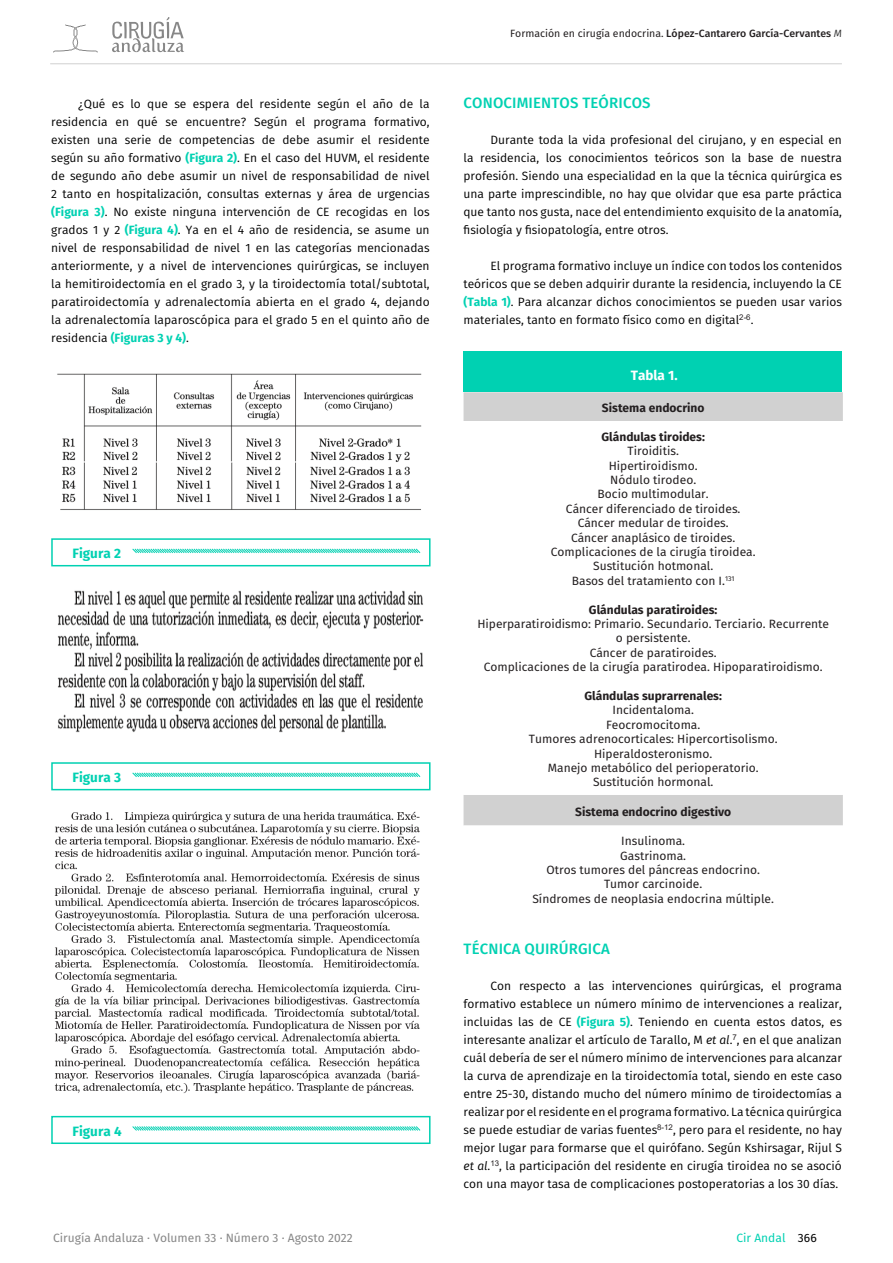
<style>
.page{position:relative;width:893px;height:1263px;background:#fff}
.page>*{position:absolute;margin:0;border:0;box-sizing:border-box;transform-origin:0 0}
.BIBLIOGRAFÍA{font:500 15px "Fira Sans";letter-spacing:.01em;color:#00d1b2}
.Pie_Foto_-_Nombre{font:700 13.5px "Fira Sans";color:#00d1b2}
.t1{font:700 13.5px "Fira Sans";color:#fff}
.BIBLIOGRAFÍA-2{font:12px/18px "Fira Sans";color:#000;text-align:justify}
.t2{font:12px/14.4px "Fira Sans";color:#231f20;text-align:center}
.t3{font:700 12px "Fira Sans";color:#231f20}
.t4{font:12px "Fira Sans";color:#878787}
.t5{font:12px "Fira Sans";color:#00d1b2}
.t6{font:500 10.5px "Fira Sans";color:#231f20}
.s1{font-weight:700;color:#00d1b2}
.s2{font-weight:400}
.s3{font-weight:400;font-style:italic;color:#333}
.s4{font-style:italic}
.s5{color:#000}
</style>
<div class="page">
<svg style="left:53px;top:24px;width:45px;height:29px"></svg>
<svg style="left:112px;top:17px;width:72px;height:35px"></svg>
<hr style="left:50px;top:64px;width:792px;height:1px;background:#d1d1d1">
<img style="left:57px;top:373px;width:365px;height:137px">
<div style="left:51px;top:538px;width:380px;height:28px;border:2px solid #00d1b2"></div>
<svg style="left:132px;top:548px;width:289px;height:5px"></svg>
<div style="left:51px;top:762px;width:380px;height:28px;border:2px solid #00d1b2"></div>
<svg style="left:132px;top:772px;width:289px;height:5px"></svg>
<img style="left:54px;top:811px;width:366px;height:283px">
<div style="left:51px;top:1116px;width:380px;height:28px;border:2px solid #00d1b2"></div>
<svg style="left:132px;top:1126px;width:289px;height:5px"></svg>
<img style="left:58px;top:590px;width:366px;height:143px">
<div style="left:464px;top:392px;width:379px;height:29px;background:#d1d1d1"></div>
<div style="left:464px;top:795px;width:379px;height:31px;background:#d1d1d1"></div>
<div style="left:463px;top:351px;width:379px;height:40px;background:#00d1b2"></div>
<p class="BIBLIOGRAFÍA-2" style="left:51px;top:95px;width:380px;text-indent:27px">¿Qué es lo que se espera del residente según el año de la residencia en qué se encuentre? Según el programa formativo, existen una serie de competencias de debe asumir el residente según su año formativo <span class="s1">(Figura 2)</span>. En el caso del HUVM, el residente de segundo año debe asumir un nivel de responsabilidad de nivel 2 tanto en hospitalización, consultas externas y área de urgencias <span class="s1">(Figura 3)</span>. No existe ninguna intervención de CE recogidas en los grados 1 y 2 <span class="s1">(Figura 4)</span>. Ya en el 4 año de residencia, se asume un nivel de responsabilidad de nivel 1 en las categorías mencionadas anteriormente, y a nivel de intervenciones quirúrgicas, se incluyen la hemitiroidectomía en el grado 3, y la tiroidectomía total/subtotal, paratiroidectomía y adrenalectomía abierta en el grado 4, dejando la adrenalectomía laparoscópica para el grado 5 en el quinto año de residencia <span class="s1">(Figuras 3 y 4)</span>.</p>
<p class="Pie_Foto_-_Nombre" style="left:72px;top:542px;width:50px">Figura 2</p>
<p class="Pie_Foto_-_Nombre" style="left:72px;top:766px;width:50px">Figura 3</p>
<p class="Pie_Foto_-_Nombre" style="left:72px;top:1119px;width:51px">Figura 4</p>
<p class="t6" style="left:510px;top:25px;width:333px"><span class="s2">Formación en cirugía endocrina.</span> López-Cantarero García-Cervantes <span class="s3">M</span></p>
<p class="BIBLIOGRAFÍA" style="left:464px;top:91px;width:189px">CONOCIMIENTOS TEÓRICOS</p>
<p class="BIBLIOGRAFÍA-2" style="left:463px;top:131px;width:380px;text-indent:27px">Durante toda la vida profesional del cirujano, y en especial en la residencia, los conocimientos teóricos son la base de nuestra profesión. Siendo una especialidad en la que la técnica quirúrgica es una parte imprescindible, no hay que olvidar que esa parte práctica que tanto nos gusta, nace del entendimiento exquisito de la anatomía, fisiología y fisiopatología, entre otros.</p>
<p class="BIBLIOGRAFÍA-2" style="left:463px;top:257px;width:380px;text-indent:27px">El programa formativo incluye un índice con todos los contenidos teóricos que se deben adquirir durante la residencia, incluyendo la CE <span class="s1">(Tabla 1)</span>. Para alcanzar dichos conocimientos se pueden usar varios materiales, tanto en formato físico como en digital<sup>2-6</sup>.</p>
<p class="t1" style="left:631px;top:364px;width:48px">Tabla 1.</p>
<p class="t3" style="left:602px;top:398px;width:104px">Sistema endocrino</p>
<p class="t3" style="left:601px;top:426px;width:105px">Glándulas tiroides:</p>
<p class="t2" style="left:627px;top:443px;width:53px">Tiroiditis.</p>
<p class="t2" style="left:609px;top:458px;width:90px">Hipertiroidismo.</p>
<p class="t2" style="left:610px;top:472px;width:88px">Nódulo tirodeo.</p>
<p class="t2" style="left:598px;top:487px;width:113px">Bocio multimodular.</p>
<p class="t2" style="left:566px;top:501px;width:176px">Cáncer diferenciado de tiroides.</p>
<p class="t2" style="left:578px;top:515px;width:153px">Cáncer medular de tiroides.</p>
<p class="t2" style="left:571px;top:530px;width:166px">Cáncer anaplásico de tiroides.</p>
<p class="t2" style="left:551px;top:544px;width:206px">Complicaciones de la cirugía tiroidea.</p>
<p class="t2" style="left:593px;top:559px;width:122px">Sustitución hotmonal.</p>
<p class="t2" style="left:572px;top:573px;width:164px">Basos del tratamiento con I.<sup>131</sup></p>
<p class="t3" style="left:589px;top:599px;width:130px">Glándulas paratiroides:</p>
<p class="t2" style="left:477px;top:616px;width:353px">Hiperparatiroidismo: Primario. Secundario. Terciario. Recurrente o persistente.</p>
<p class="t2" style="left:590px;top:645px;width:129px">Cáncer de paratiroides.</p>
<p class="t2" style="left:484px;top:659px;width:341px">Complicaciones de la cirugía paratirodea. Hipoparatiroidismo.</p>
<p class="t3" style="left:584px;top:686px;width:139px">Glándulas suprarrenales:</p>
<p class="t2" style="left:612px;top:703px;width:83px">Incidentaloma.</p>
<p class="t2" style="left:606px;top:717px;width:96px">Feocromocitoma.</p>
<p class="t2" style="left:529px;top:731px;width:250px">Tumores adrenocorticales: Hipercortisolismo.<br>Hiperaldosteronismo.</p>
<p class="t2" style="left:548px;top:760px;width:212px">Manejo metabólico del perioperatorio.</p>
<p class="t2" style="left:593px;top:775px;width:122px">Sustitución hormonal.</p>
<p class="t3" style="left:575px;top:801px;width:158px">Sistema endocrino digestivo</p>
<p class="t2" style="left:621px;top:833px;width:65px">Insulinoma.</p>
<p class="t2" style="left:620px;top:848px;width:67px">Gastrinoma.</p>
<p class="t2" style="left:546px;top:862px;width:215px">Otros tumores del páncreas endocrino.</p>
<p class="t2" style="left:604px;top:877px;width:100px">Tumor carcinoide.</p>
<p class="t2" style="left:532px;top:891px;width:243px">Síndromes de neoplasia endocrina múltiple.</p>
<p class="BIBLIOGRAFÍA" style="left:464px;top:937px;width:148px">TÉCNICA QUIRÚRGICA</p>
<p class="BIBLIOGRAFÍA-2" style="left:463px;top:977px;width:380px;text-indent:27px">Con respecto a las intervenciones quirúrgicas, el programa formativo establece un número mínimo de intervenciones a realizar, incluidas las de CE <span class="s1">(Figura 5)</span>. Teniendo en cuenta estos datos, es interesante analizar el artículo de Tarallo, M <span class="s4">et al</span>.<sup>7</sup>, en el que analizan cuál debería de ser el número mínimo de intervenciones para alcanzar la curva de aprendizaje en la tiroidectomía total, siendo en este caso entre 25-30, distando mucho del número mínimo de tiroidectomías a realizar por el residente en el programa formativo. La técnica quirúrgica se puede estudiar de varias fuentes<sup>8-12</sup>, pero para el residente, no hay mejor lugar para formarse que el quirófano. Según Kshirsagar, Rijul S <span class="s4">et al</span>.<sup>13</sup>, la participación del residente en cirugía tiroidea no se asoció con una mayor tasa de complicaciones postoperatorias a los 30 días.</p>
<p class="t4" style="left:53px;top:1229px;width:301px">Cirugía Andaluza · Volumen 33 · Número 3 · Agosto 2022</p>
<p class="t5" style="left:736px;top:1229px;width:82px">Cir Andal <span class="s5">366</span></p>
</div>
